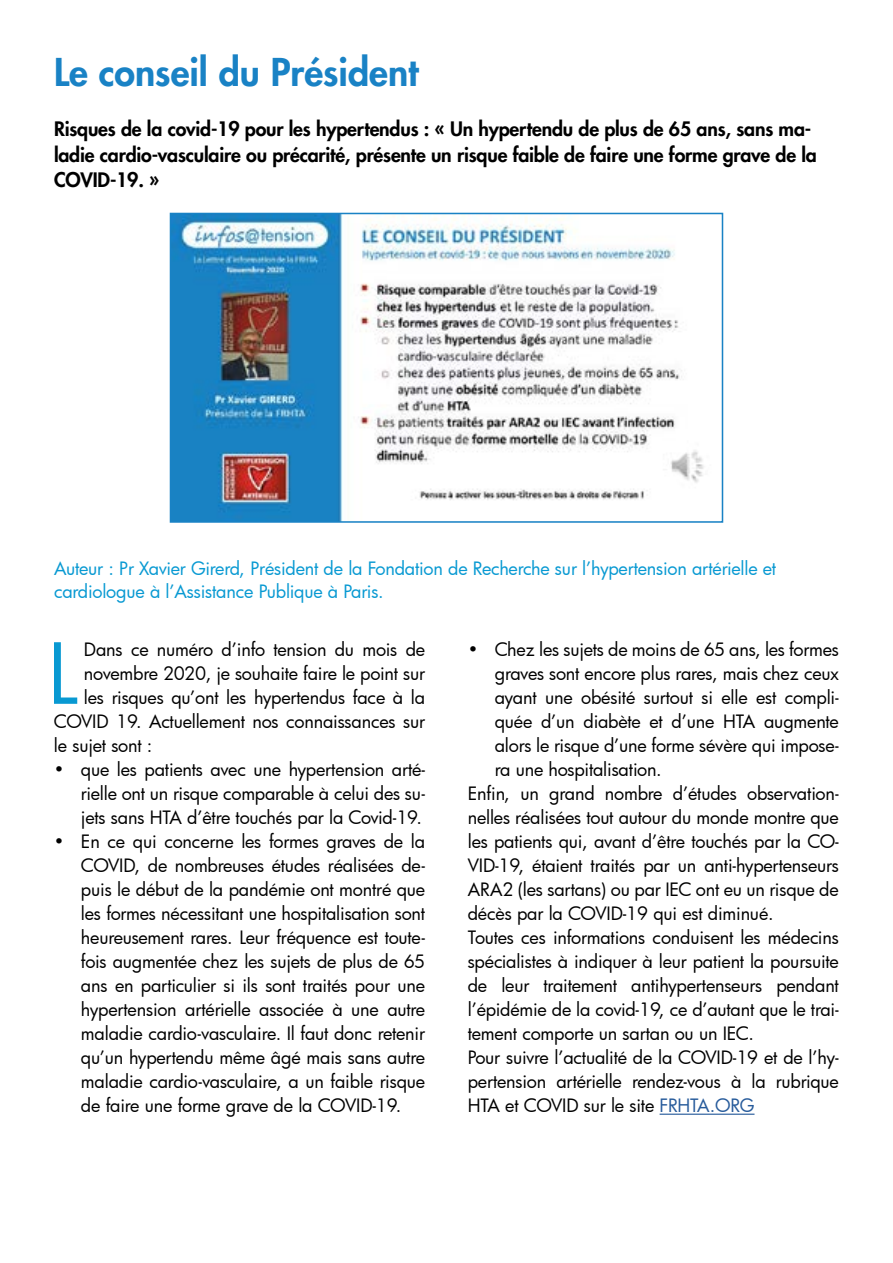
<style>
.page{position:relative;width:893px;height:1263px;background:#fff}
.page>*{position:absolute;margin:0;border:0;box-sizing:border-box;transform-origin:0 0}
.t1{font:81.6px "Futura";color:#0899d2}
.t2{font:800 37.5px "Futura";color:#1982c5}
.t3{font:800 19.5px/25.5px "Futura";letter-spacing:-.01em;color:#000}
.t4{font:18px/24px "Futura";letter-spacing:-.01em;color:#000;text-align:justify}
.t5{font:18px/22.5px "Futura";letter-spacing:-.01em;color:#0899d2}
.s1{color:#275b9b}
</style>
<div class="page">
<hr style="left:660px;top:1113px;width:94px;height:2px;background:#275b9b">
<img style="left:173px;top:216px;width:531px;height:304px">
<div style="left:170px;top:213px;width:553px;height:310px;border:2px solid #1982c5"></div>
<h2 class="t2" style="left:54px;top:48px;width:366px">Le conseil du Président</h2>
<p class="t3" style="left:54px;top:116px;width:764px">Risques de la covid-19 pour les hypertendus : « Un hypertendu de plus de 65 ans, sans ma&shy;ladie cardio-vasculaire ou précarité, présente un risque faible de faire une forme grave de la<br>COVID-19. »</p>
<p class="t5" style="left:54px;top:557px;width:724px">Auteur : Pr Xavier Girerd, Président de la Fondation de Recherche sur l’hypertension artérielle et cardiologue à l’Assistance Publique à Paris.</p>
<h1 class="t1" style="left:48px;top:618px;width:32px">L</h1>
<p class="t4" style="left:84px;top:637px;width:343px">Dans ce numéro d’info tension du mois de</p>
<p class="t4" style="left:84px;top:661px;width:343px">novembre 2020, je souhaite faire le point sur</p>
<p class="t4" style="left:84px;top:685px;width:343px">les risques qu’ont les hypertendus face à la</p>
<p class="t4" style="left:54px;top:709px;width:373px">COVID 19. Actuellement nos connaissances sur</p>
<p class="t4" style="left:54px;top:733px;width:100px">le sujet sont :</p>
<p class="t4" style="left:81px;top:757px;width:346px;text-indent:-27px">• que les patients avec une hypertension arté&shy;rielle ont un risque comparable à celui des su&shy;jets sans HTA d’être touchés par la Covid-19.</p>
<p class="t4" style="left:81px;top:829px;width:346px;text-indent:-27px">• En ce qui concerne les formes graves de la COVID, de nombreuses études réalisées de&shy;puis le début de la pandémie ont montré que les formes nécessitant une hospitalisation sont heureusement rares. Leur fréquence est toute&shy;fois augmentée chez les sujets de plus de 65 ans en particulier si ils sont traités pour une hypertension artérielle associée à une autre maladie cardio-vasculaire. Il faut donc retenir qu’un hypertendu même âgé mais sans autre maladie cardio-vasculaire, a un faible risque de faire une forme grave de la COVID-19.</p>
<p class="t4" style="left:468px;top:637px;width:373px">• Chez les sujets de moins de 65 ans, les formes</p>
<p class="t4" style="left:495px;top:661px;width:346px">graves sont encore plus rares, mais chez ceux</p>
<p class="t4" style="left:495px;top:685px;width:346px">ayant une obésité surtout si elle est compli-</p>
<p class="t4" style="left:495px;top:709px;width:346px">quée d’un diabète et d’une HTA augmente</p>
<p class="t4" style="left:495px;top:733px;width:346px">alors le risque d’une forme sévère qui impose-</p>
<p class="t4" style="left:495px;top:757px;width:168px">ra une hospitalisation.</p>
<p class="t4" style="left:468px;top:781px;width:373px">Enfin, un grand nombre d’études observation-</p>
<p class="t4" style="left:468px;top:805px;width:373px">nelles réalisées tout autour du monde montre que</p>
<p class="t4" style="left:468px;top:829px;width:373px">les patients qui, avant d’être touchés par la CO-</p>
<p class="t4" style="left:468px;top:853px;width:373px">VID-19, étaient traités par un anti-hypertenseurs</p>
<p class="t4" style="left:468px;top:877px;width:373px">ARA2 (les sartans) ou par IEC ont eu un risque de</p>
<p class="t4" style="left:468px;top:901px;width:307px">décès par la COVID-19 qui est diminué.</p>
<p class="t4" style="left:468px;top:925px;width:373px">Toutes ces informations conduisent les médecins</p>
<p class="t4" style="left:468px;top:949px;width:373px">spécialistes à indiquer à leur patient la poursuite</p>
<p class="t4" style="left:468px;top:973px;width:373px">de leur traitement antihypertenseurs pendant</p>
<p class="t4" style="left:468px;top:997px;width:373px">l’épidémie de la covid-19, ce d’autant que le trai-</p>
<p class="t4" style="left:468px;top:1021px;width:288px">tement comporte un sartan ou un IEC.</p>
<p class="t4" style="left:468px;top:1045px;width:373px">Pour suivre l’actualité de la COVID-19 et de l’hy-</p>
<p class="t4" style="left:468px;top:1069px;width:373px">pertension artérielle rendez-vous à la rubrique</p>
<p class="t4" style="left:468px;top:1093px;width:288px">HTA et COVID sur le site <span class="s1">FRHTA.ORG</span></p>
</div>
